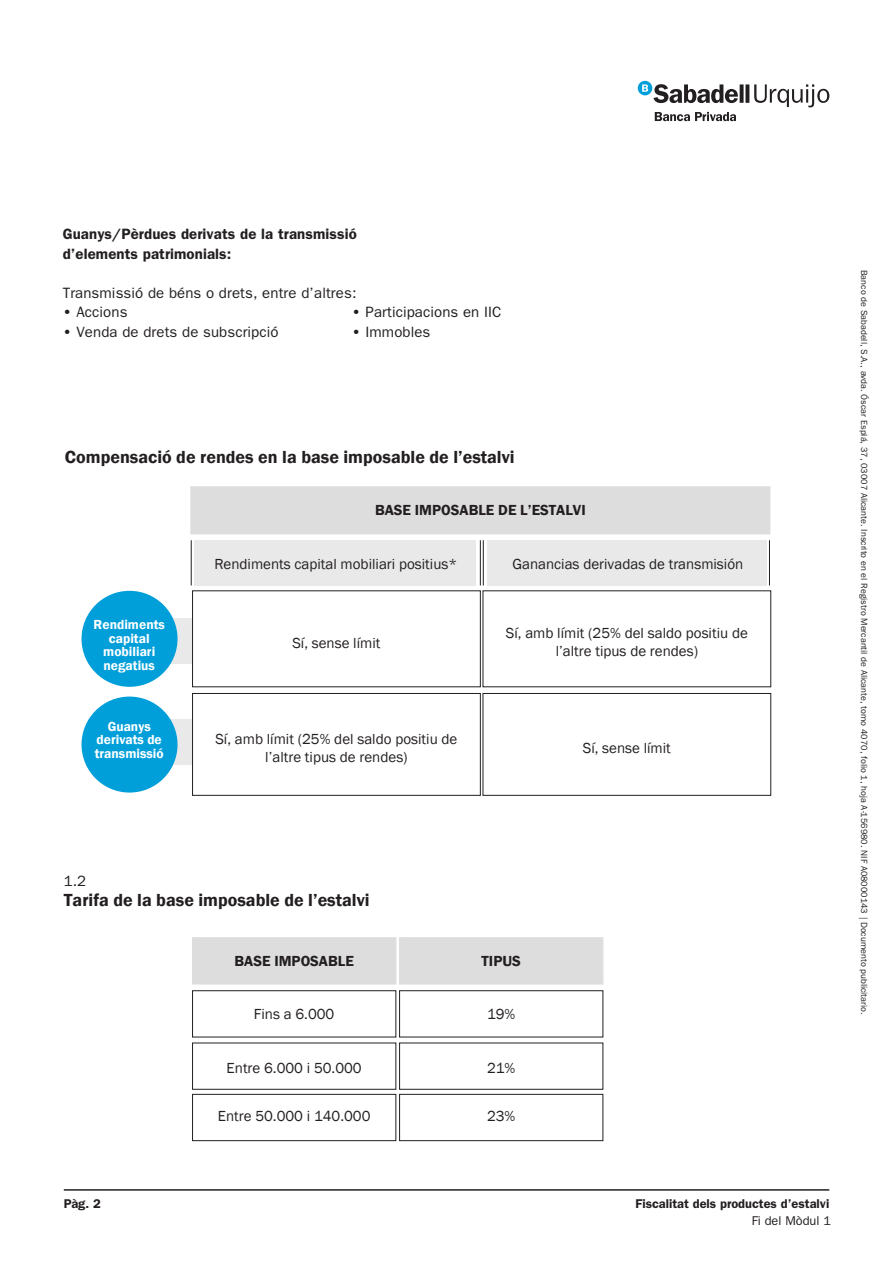
<style>
.page{position:relative;width:893px;height:1263px;background:#fff}
.page>*{position:absolute;margin:0;border:0;box-sizing:border-box;transform-origin:0 0}
.t1{font:600 18px "Franklin Gothic";color:#231f20}
.t2{font:15px/18px "Franklin Gothic";color:#231f20;text-align:center}
.t3{font:15px "ITC Franklin Gothic Std";letter-spacing:.005em;color:#231f20}
.t4{font:600 15px/19.5px "ITC Franklin Gothic Std";letter-spacing:.005em;color:#231f20}
.t5{font:600 15px "Franklin Gothic";color:#231f20}
.t6{font:600 13.5px/13.5px "Franklin Gothic";color:#fff;text-align:center}
.t7{font:600 12.75px "ITC Franklin Gothic Std";color:#231f20}
.t8{font:12.75px "ITC Franklin Gothic Std";color:#231f20}
.t9{font:9px "ITC Franklin Gothic Std";color:#231f20}
.s1{font-weight:600}
</style>
<div class="page">
<div style="left:192px;top:937px;width:204px;height:47px;background:#dedddd"></div>
<div style="left:399px;top:937px;width:204px;height:47px;background:#dedddd"></div>
<div style="left:88px;top:618px;width:281px;height:45px;background:#e9e9e9"></div>
<div style="left:88px;top:720px;width:281px;height:45px;background:#e9e9e9"></div>
<div style="left:192px;top:590px;width:289px;height:97px;background:#fff"></div>
<div style="left:192px;top:693px;width:289px;height:103px;background:#fff;border:1px solid #231f20"></div>
<div style="left:482px;top:693px;width:289px;height:103px;background:#fff;border:1px solid #231f20"></div>
<div style="left:194px;top:540px;width:282px;height:45px;background:#e9e9e9"></div>
<div style="left:487px;top:540px;width:279px;height:45px;background:#e9e9e9"></div>
<hr style="left:64px;top:1189px;width:765px;height:2px;background:#231f20">
<div style="left:638px;top:81px;width:14px;height:14px;background:#009fda;border-radius:50%"></div>
<svg style="left:642px;top:84px;width:187px;height:37px"></svg>
<div style="left:190px;top:486px;width:580px;height:48px;background:#dedddd"></div>
<div style="left:192px;top:990px;width:204px;height:47px;border:1px solid #231f20"></div>
<div style="left:399px;top:990px;width:204px;height:47px;border:1px solid #231f20"></div>
<div style="left:192px;top:1042px;width:204px;height:48px;border:1px solid #231f20"></div>
<div style="left:399px;top:1042px;width:204px;height:48px;border:1px solid #231f20"></div>
<div style="left:192px;top:1094px;width:204px;height:47px;border:1px solid #231f20"></div>
<div style="left:399px;top:1094px;width:204px;height:47px;border:1px solid #231f20"></div>
<div style="left:82px;top:591px;width:96px;height:96px;background:#009fda;border-radius:50%"></div>
<div style="left:82px;top:697px;width:96px;height:96px;background:#009fda;border-radius:50%"></div>
<hr style="left:480px;top:540px;width:1px;height:45px;background:#231f20">
<hr style="left:191px;top:540px;width:1px;height:45px;background:#231f20">
<hr style="left:483px;top:540px;width:1px;height:45px;background:#231f20">
<hr style="left:769px;top:540px;width:1px;height:45px;background:#231f20">
<p class="t4" style="left:63px;top:224px;width:296px">Guanys/Pèrdues derivats de la transmissió d’elements patrimonials:</p>
<p class="t3" style="left:63px;top:284px;width:295px">Transmissió de béns o drets, entre d’altres:</p>
<p class="t3" style="left:63px;top:304px;width:66px"><span class="s1">•</span> Accions</p>
<p class="t3" style="left:63px;top:323px;width:217px"><span class="s1">•</span> Venda de drets de subscripció</p>
<p class="t3" style="left:352px;top:304px;width:151px"><span class="s1">•</span> Participacions en IIC</p>
<p class="t3" style="left:352px;top:323px;width:80px"><span class="s1">•</span> Immobles</p>
<p class="t1" style="left:65px;top:446px;width:451px">Compensació de rendes en la base imposable de l’estalvi</p>
<p class="t5" style="left:375px;top:501px;width:212px">BASE IMPOSABLE DE L’ESTALVI</p>
<p class="t6" style="left:94px;top:618px;width:73px">Rendiments capital mobiliari negatius</p>
<p class="t6" style="left:95px;top:720px;width:70px">Guanys derivats de transmissió</p>
<p class="t2" style="left:214px;top:555px;width:244px">Rendiments capital mobiliari positius*</p>
<p class="t2" style="left:512px;top:555px;width:232px">Ganancias derivadas de transmisión</p>
<p class="t2" style="left:292px;top:634px;width:90px">Sí, sense límit</p>
<p class="t2" style="left:215px;top:730px;width:243px">Sí, amb límit (25% del saldo positiu de l’altre tipus de rendes)</p>
<p class="t2" style="left:506px;top:625px;width:243px">Sí, amb límit (25% del saldo positiu de l’altre tipus de rendes)</p>
<p class="t2" style="left:583px;top:739px;width:90px">Sí, sense límit</p>
<p class="t3" style="left:64px;top:872px;width:24px">1.2</p>
<p class="t1" style="left:64px;top:889px;width:307px">Tarifa de la base imposable de l’estalvi</p>
<p class="t5" style="left:234px;top:951px;width:121px">BASE IMPOSABLE</p>
<p class="t5" style="left:482px;top:951px;width:41px">TIPUS</p>
<p class="t2" style="left:254px;top:1005px;width:82px">Fins a 6.000</p>
<p class="t2" style="left:487px;top:1005px;width:30px">19%</p>
<p class="t2" style="left:227px;top:1059px;width:137px">Entre 6.000 i 50.000</p>
<p class="t2" style="left:487px;top:1059px;width:30px">21%</p>
<p class="t2" style="left:218px;top:1107px;width:154px">Entre 50.000 i 140.000</p>
<p class="t2" style="left:487px;top:1107px;width:30px">23%</p>
<p class="t9" style="left:869px;top:270px;width:746px;rotate:90deg">Banco de Sabadell, S.A., avda. Óscar Esplá, 37, 03007 Alicante. Inscrito en el Registro Mercantil de Alicante, tomo 4070, folio 1, hoja A-156980. NIF A08000143 | Documento publicitario.</p>
<p class="t7" style="left:64px;top:1196px;width:39px">Pàg. 2</p>
<p class="t7" style="left:635px;top:1196px;width:195px">Fiscalitat dels productes d’estalvi</p>
<p class="t8" style="left:752px;top:1214px;width:81px">Fi del Mòdul 1</p>
</div>
